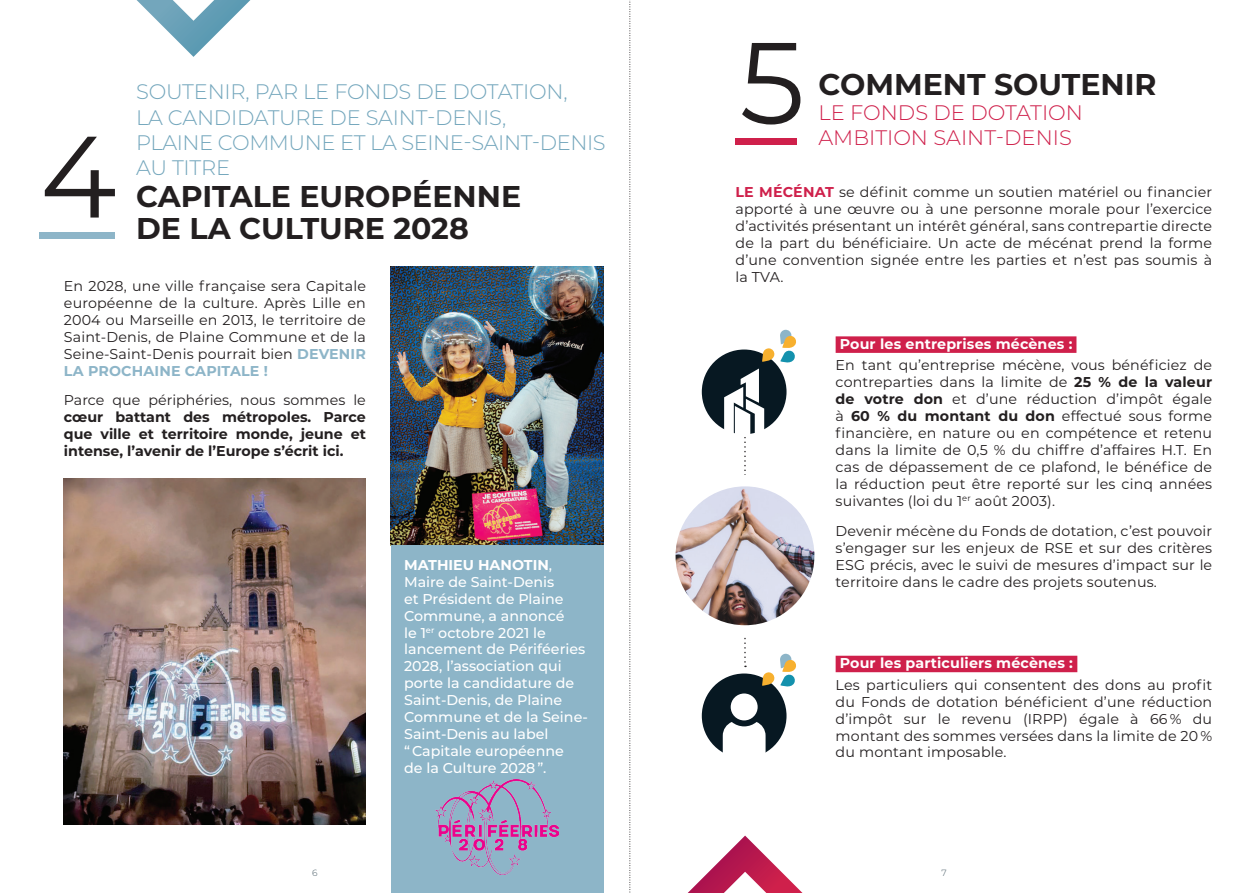
<style>
.page{position:relative;width:1259px;height:893px;background:#fff}
.page>*{position:absolute;margin:0;border:0;box-sizing:border-box;transform-origin:0 0}
.t1{font:115.5px "Montserrat";color:#231f20}
.t2{font:700 30px/31.5px "Montserrat";color:#231f20}
.t3{font:300 21px/25.2px "Montserrat";letter-spacing:-.015em;color:#73a6bc}
.t4{font:300 21px "Montserrat";color:#cf204b}
.t5{font:14.25px/17px "Montserrat";letter-spacing:.01em;color:#231f20;text-align:justify}
.t6{font:500 14.25px/17px "Montserrat";color:#fff}
.t7{font:700 14.25px/17px "Montserrat";color:#231f20;text-align:justify}
.t8{font:700 14.25px "Montserrat";letter-spacing:.01em;color:#fff}
.t9{font:300 9px "Montserrat";color:#465a64}
.s1{font-weight:700;color:#8db5c8}
.s2{font-weight:700}
.s3{font-weight:700;color:#cf204b}
</style>
<div class="page">
<img style="left:64px;top:478px;width:302px;height:346px">
<div style="left:39px;top:232px;width:76px;height:7px;background:#8db5c8"></div>
<div style="left:735px;top:138px;width:62px;height:7px;background:#cf204b"></div>
<div style="left:835px;top:336px;width:241px;height:17px;background:#cf204b"></div>
<div style="left:835px;top:656px;width:242px;height:16px;background:#cf204b"></div>
<img style="left:391px;top:267px;width:212px;height:279px">
<img style="left:675px;top:486px;width:139px;height:139px;border-radius:69px">
<svg style="left:687px;top:836px;width:115px;height:57px"></svg>
<div style="left:702px;top:673px;width:84px;height:85px;background:#071822;border-radius:50%"></div>
<svg style="left:780px;top:653px;width:16px;height:34px"></svg>
<div style="left:730px;top:693px;width:27px;height:27px;background:#fff;border-radius:50%"></div>
<svg style="left:723px;top:722px;width:42px;height:36px;background:#e8eaeb"></svg>
<div style="left:702px;top:350px;width:84px;height:84px;background:#071822;border-radius:50%"></div>
<svg style="left:762px;top:348px;width:12px;height:14px"></svg>
<svg style="left:780px;top:329px;width:16px;height:34px"></svg>
<svg style="left:724px;top:368px;width:50px;height:318px"></svg>
<div style="left:391px;top:546px;width:212px;height:347px;background:#8db5c8"></div>
<img style="left:436px;top:779px;width:122px;height:96px">
<svg style="left:137px;top:0;width:113px;height:57px"></svg>
<svg style="left:629px;top:0;width:2px;height:893px"></svg>
<h1 class="t1" style="left:40px;top:97px;width:78px">4</h1>
<h3 class="t3" style="left:136px;top:79px;width:471px">SOUTENIR, PAR LE FONDS DE DOTATION,<br>LA CANDIDATURE DE SAINT-DENIS,<br>PLAINE COMMUNE ET LA SEINE-SAINT-DENIS<br>AU TITRE</h3>
<h2 class="t2" style="left:136px;top:179px;width:386px">CAPITALE EUROPÉENNE<br>DE LA CULTURE 2028</h2>
<p class="t5" style="left:64px;top:277px;width:303px">En 2028, une ville française sera Capitale européenne de la culture. Après Lille en 2004 ou Marseille en 2013, le territoire de Saint-Denis, de Plaine Commune et de la Seine-Saint-Denis pourrait bien <span class="s1">DEVENIR LA PROCHAINE CAPITALE !</span></p>
<p class="t5" style="left:64px;top:391px;width:303px">Parce que périphéries, nous sommes le</p>
<p class="t7" style="left:64px;top:408px;width:303px">cœur battant des métropoles. Parce que ville et territoire monde, jeune et intense, l’avenir de l’Europe s’écrit ici.</p>
<p class="t6" style="left:404px;top:556px;width:185px"><span class="s2">MATHIEU HANOTIN</span>,<br>Maire de Saint-Denis<br>et Président de Plaine<br>Commune, a annoncé<br>le 1<sup>er</sup> octobre 2021 le lancement de Périféeries<br>2028, l’association qui porte la candidature de<br>Saint-Denis, de Plaine<br>Commune et de la Seine-<br>Saint-Denis au label<br>“ Capitale européenne<br>de la Culture 2028 ”.</p>
<h1 class="t1" style="left:739px;top:3px;width:67px">5</h1>
<h2 class="t2" style="left:818px;top:67px;width:340px">COMMENT SOUTENIR</h2>
<h3 class="t4" style="left:818px;top:98px;width:266px">LE FONDS DE DOTATION</h3>
<h3 class="t4" style="left:818px;top:123px;width:255px">AMBITION SAINT-DENIS</h3>
<p class="t5" style="left:735px;top:183px;width:478px"><span class="s3">LE MÉCÉNAT</span> se définit comme un soutien matériel ou financier apporté à une œuvre ou à une personne morale pour l’exercice d’activités présentant un intérêt général, sans contrepartie directe de la part du bénéficiaire. Un acte de mécénat prend la forme d’une convention signée entre les parties et n’est pas soumis à la TVA.</p>
<p class="t8" style="left:840px;top:334px;width:234px">Pour les entreprises mécènes :</p>
<p class="t5" style="left:835px;top:356px;width:378px">En tant qu’entreprise mécène, vous bénéficiez de contreparties dans la limite de <span class="s2">25 % de la valeur de votre don</span> et d’une réduction d’impôt égale à <span class="s2">60 % du montant du don</span> effectué sous forme financière, en nature ou en compétence et retenu dans la limite de 0,5 % du chiffre d’affaires H.T. En cas de dépassement de ce plafond, le bénéfice de la réduction peut être reporté sur les cinq années suivantes (loi du 1<sup>er</sup> août 2003).</p>
<p class="t5" style="left:835px;top:522px;width:378px">Devenir mécène du Fonds de dotation, c’est pouvoir s’engager sur les enjeux de RSE et sur des critères ESG précis, avec le suivi de mesures d’impact sur le territoire dans le cadre des projets soutenus.</p>
<p class="t8" style="left:840px;top:653px;width:235px">Pour les particuliers mécènes :</p>
<p class="t5" style="left:835px;top:676px;width:378px">Les particuliers qui consentent des dons au profit du Fonds de dotation bénéficient d’une réduction d’impôt sur le revenu (IRPP) égale à 66 % du montant des sommes versées dans la limite de 20 % du montant imposable.</p>
<p class="t9" style="left:312px;top:867px;width:7px">6</p>
<p class="t9" style="left:941px;top:867px;width:7px">7</p>
</div>
